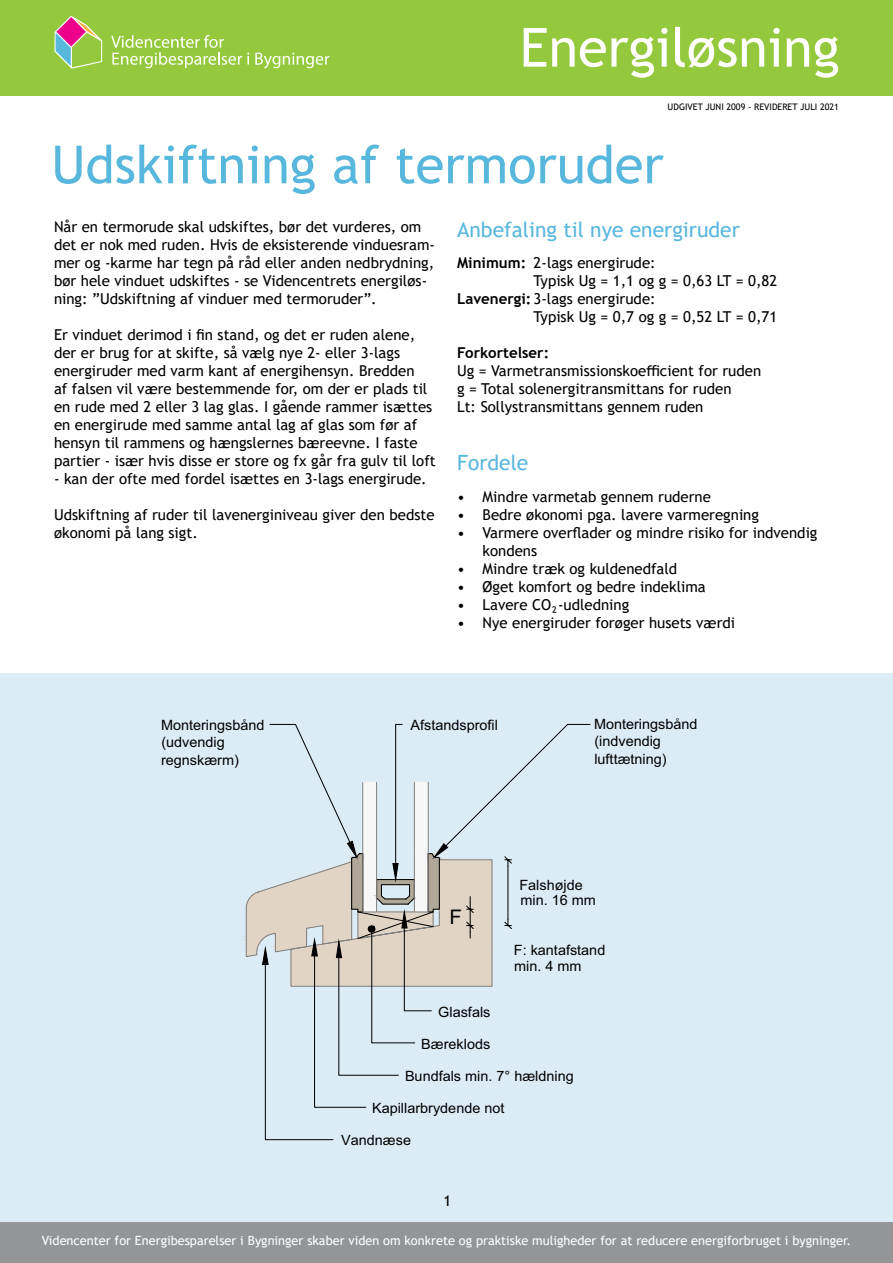
<style>
.page{position:relative;width:893px;height:1263px;background:#fff}
.page>*{position:absolute;margin:0;border:0;box-sizing:border-box;transform-origin:0 0}
.t1{font:54px "Trebuchet MS";color:#fff}
.t2{font:52.5px "Trebuchet MS";color:#58b7dd}
.t3{font:21px "Trebuchet MS";color:#58b7dd}
.t4{font:20.1px "Arial";color:#000}
.t5{font:15px/18px "Trebuchet MS";color:#000}
.t6{font:700 15px "Trebuchet MS";color:#000}
.t7{font:14.25px/17.2px "Arial";color:#000}
.t8{font:12.75px "Trebuchet MS";color:#fff}
.t9{font:9px "Trebuchet MS";color:#000}
.s1{font-weight:700}
</style>
<div class="page">
<div style="left:0;top:673px;width:893px;height:549px;background:#dcecf6"></div>
<svg style="left:246px;top:724px;width:344px;height:416px"></svg>
<div style="left:0;top:0;width:893px;height:95px;background:#95c93d"></div>
<svg style="left:111px;top:35px;width:138px;height:33px"></svg>
<svg style="left:255px;top:53px;width:74px;height:15px"></svg>
<svg style="left:54px;top:16px;width:48px;height:53px"></svg>
<div style="left:0;top:1222px;width:893px;height:41px;background:#939598"></div>
<h1 class="t1" style="left:520px;top:13px;width:322px">Energiløsning</h1>
<p class="t9" style="left:668px;top:102px;width:173px">UDGIVET JUNI 2009 - REVIDERET JULI 2021</p>
<h2 class="t2" style="left:51px;top:132px;width:614px">Udskiftning af termoruder</h2>
<p class="t5" style="left:54px;top:218px;width:383px">Når en termorude skal udskiftes, bør det vurderes, om det er nok med ruden. Hvis de eksisterende vinduesram&shy;mer og -karme har tegn på råd eller anden nedbrydning, bør hele vinduet udskiftes - se Videncentrets energiløs&shy;ning: ”Udskiftning af vinduer med termoruder”.</p>
<p class="t5" style="left:54px;top:326px;width:383px">Er vinduet derimod i fin stand, og det er ruden alene, der er brug for at skifte, så vælg nye 2- eller 3-lags energiruder med varm kant af energihensyn. Bredden<br>af falsen vil være bestemmende for, om der er plads til en rude med 2 eller 3 lag glas. I gående rammer isættes en energirude med samme antal lag af glas som før af hensyn til rammens og hængslernes bæreevne. I faste partier - især hvis disse er store og fx går fra gulv til loft</p>
<p class="t5" style="left:54px;top:470px;width:374px">- kan der ofte med fordel isættes en 3-lags energirude.</p>
<p class="t5" style="left:54px;top:506px;width:382px">Udskiftning af ruder til lavenerginiveau giver den bedste økonomi på lang sigt.</p>
<h3 class="t3" style="left:457px;top:216px;width:284px">Anbefaling til nye energiruder</h3>
<p class="t5" style="left:457px;top:254px;width:200px"><span class="s1">Minimum:</span> 2-lags energirude:</p>
<p class="t5" style="left:534px;top:272px;width:245px">Typisk Ug = 1,1 og g = 0,63 LT = 0,82</p>
<p class="t5" style="left:457px;top:290px;width:200px"><span class="s1">Lavenergi:</span> 3-lags energirude:</p>
<p class="t5" style="left:534px;top:308px;width:245px">Typisk Ug = 0,7 og g = 0,52 LT = 0,71</p>
<p class="t6" style="left:457px;top:343px;width:94px">Forkortelser:</p>
<p class="t5" style="left:457px;top:362px;width:306px">Ug = Varmetransmissionskoefficient for ruden g = Total solenergitransmittans for ruden<br>Lt: Sollystransmittans gennem ruden</p>
<h3 class="t3" style="left:457px;top:450px;width:73px">Fordele</h3>
<p class="t5" style="left:457px;top:488px;width:255px">• Mindre varmetab gennem ruderne</p>
<p class="t5" style="left:457px;top:506px;width:303px">• Bedre økonomi pga. lavere varmeregning</p>
<p class="t5" style="left:483px;top:524px;width:336px;text-indent:-26px">• Varmere overflader og mindre risiko for indvendig kondens</p>
<p class="t5" style="left:457px;top:560px;width:222px">• Mindre træk og kuldenedfald</p>
<p class="t5" style="left:457px;top:578px;width:250px">• Øget komfort og bedre indeklima</p>
<p class="t5" style="left:457px;top:596px;width:174px">• Lavere CO₂-udledning</p>
<p class="t5" style="left:457px;top:614px;width:279px">• Nye energiruder forøger husets værdi</p>
<p class="t7" style="left:161px;top:716px;width:105px">Monteringsbånd (udvendig regnskærm)</p>
<p class="t7" style="left:411px;top:717px;width:89px">Afstandsprofil</p>
<p class="t7" style="left:594px;top:716px;width:105px;line-height:16.5px">Monteringsbånd (indvendig</p>
<p class="t7" style="left:594px;top:750px;width:74px">lufttætning)</p>
<h3 class="t4" style="left:449px;top:904px;width:14px">F</h3>
<p class="t7" style="left:519px;top:878px;width:78px;line-height:14.7px">Falshøjde min. 16 mm</p>
<p class="t7" style="left:514px;top:942px;width:93px;line-height:16.2px">F: kantafstand min. 4 mm</p>
<p class="t7" style="left:438px;top:1003px;width:54px">Glasfals</p>
<p class="t7" style="left:421px;top:1035px;width:71px">Bæreklods</p>
<p class="t7" style="left:405px;top:1067px;width:170px">Bundfals min. 7° hældning</p>
<p class="t7" style="left:372px;top:1099px;width:134px">Kapillarbrydende not</p>
<p class="t7" style="left:341px;top:1132px;width:71px">Vandnæse</p>
<p class="t5" style="left:443px;top:1192px;width:9px">1</p>
<p class="t8" style="left:42px;top:1232px;width:811px">Videncenter for Energibesparelser i Bygninger skaber viden om konkrete og praktiske muligheder for at reducere energiforbruget i bygninger.</p>
</div>
